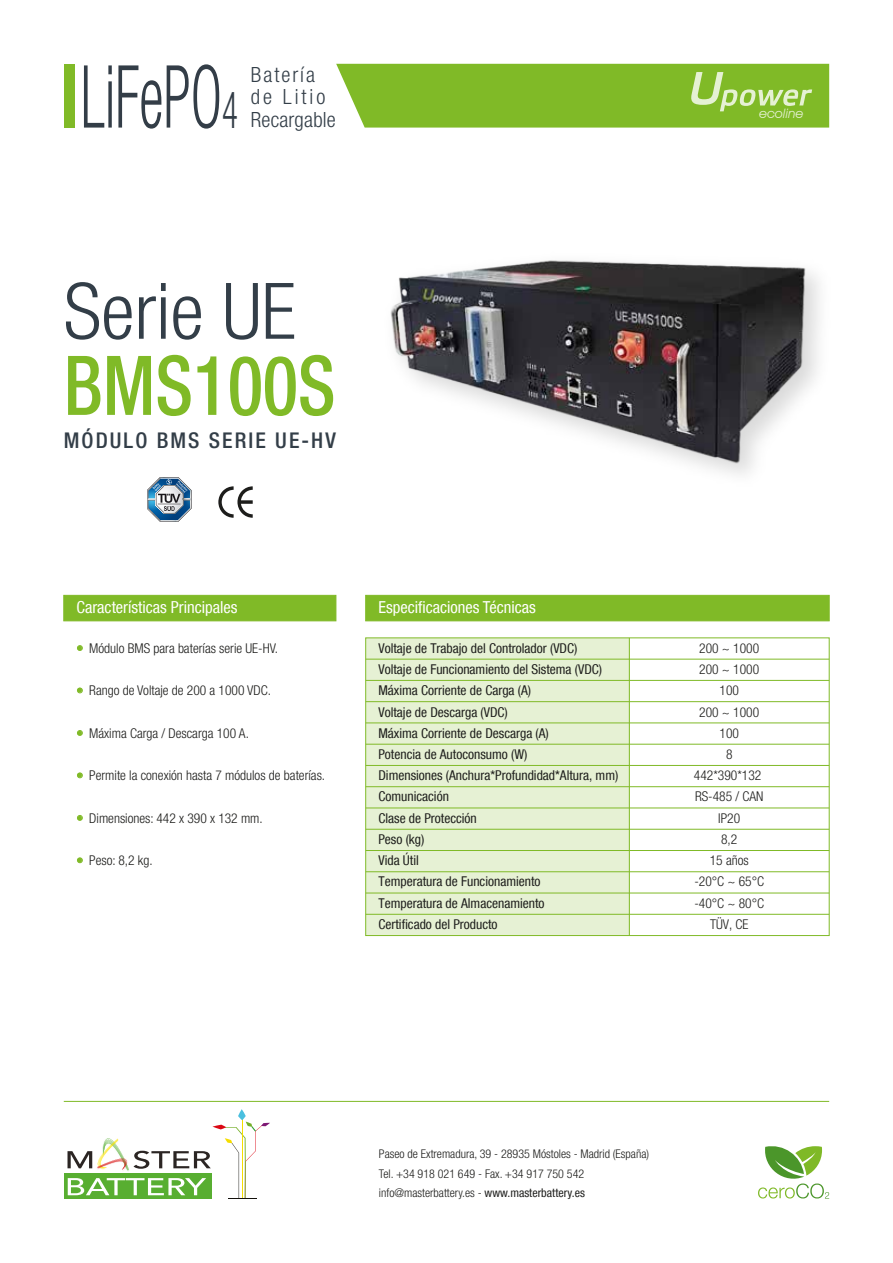
<style>
.page{position:relative;width:893px;height:1263px;background:#fff}
.page>*{position:absolute;margin:0;border:0;box-sizing:border-box;transform-origin:0 0}
.t1{font:300 condensed 87px "Helvetica Neue LT Com";color:#333d47;scale:.65 1}
.t2{font:500 condensed 82.5px "Helvetica Neue LT Com";color:#80ba27;scale:.88 1}
.t3{font:300 condensed 78px "Helvetica Neue LT Com";color:#333e48}
.t4{font:300 condensed 50.7px "Helvetica Neue LT Com";color:#333d47;scale:.65 1}
.t5{font:500 condensed 21.75px "Helvetica Neue LT Com";letter-spacing:.095em;color:#333e48}
.t6{font:300 condensed 21px/22.5px "Helvetica Neue LT Com";letter-spacing:.095em;color:#333e48}
.t7{font:condensed 16.5px "Helvetica Neue LT Com";color:#fff}
.t8{font:condensed 13.5px/21.1px "Helvetica Neue LT Com";color:#1e1e1c}
.t9{font:300 condensed 13.5px "Helvetica Neue LT Com";color:#1d1d1b}
.t10{font:300 condensed 13.5px/21.1px "Helvetica Neue LT Com";color:#1e1e1c;text-align:center}
.t11{font:italic 13.05px "Avant Garde IT Cby BT";color:#fff}
.t12{font:300 condensed 12px/19.5px "Helvetica Neue LT Com";color:#1e1e1c}
.s1{color:#80ba27}
.s2{font-weight:400}
</style>
<div class="page">
<div style="left:366px;top:638px;width:263px;height:297px;background:#e6f1d4"></div>
<div style="left:64px;top:64px;width:10px;height:64px;background:#80ba27"></div>
<hr style="left:64px;top:1101px;width:765px;height:1px;background:#80ba27">
<svg style="left:336px;top:64px;width:493px;height:64px;background:#88be35"></svg>
<svg style="left:77px;top:645px;width:6px;height:6px"></svg>
<svg style="left:77px;top:687px;width:6px;height:7px"></svg>
<svg style="left:77px;top:730px;width:6px;height:6px"></svg>
<svg style="left:77px;top:772px;width:6px;height:7px"></svg>
<svg style="left:77px;top:815px;width:6px;height:6px"></svg>
<svg style="left:77px;top:857px;width:6px;height:7px"></svg>
<div style="left:63px;top:595px;width:273px;height:26px;background:#80ba27"></div>
<div style="left:365px;top:637px;width:465px;height:299px;border:1px solid #80ba27"></div>
<hr style="left:629px;top:638px;width:1px;height:297px;background:#80ba27">
<hr style="left:366px;top:659px;width:463px;height:1px;background:#80ba27">
<hr style="left:366px;top:680px;width:463px;height:1px;background:#80ba27">
<hr style="left:366px;top:701px;width:463px;height:1px;background:#80ba27">
<div style="left:365px;top:595px;width:465px;height:26px;background:#80ba27"></div>
<hr style="left:366px;top:722px;width:463px;height:1px;background:#80ba27">
<hr style="left:366px;top:744px;width:463px;height:1px;background:#80ba27">
<div style="left:64px;top:1173px;width:148px;height:26px;background:linear-gradient(to bottom,#58ae31,#58ae31)"></div>
<hr style="left:242px;top:1119px;width:1px;height:80px;background:#f5dd00">
<svg style="left:238px;top:1109px;width:8px;height:11px"></svg>
<svg style="left:68px;top:1121px;width:202px;height:78px"></svg>
<hr style="left:366px;top:765px;width:463px;height:1px;background:#80ba27">
<hr style="left:366px;top:786px;width:463px;height:1px;background:#80ba27">
<hr style="left:366px;top:807px;width:463px;height:1px;background:#80ba27">
<hr style="left:366px;top:829px;width:463px;height:1px;background:#80ba27">
<hr style="left:366px;top:850px;width:463px;height:1px;background:#80ba27">
<hr style="left:366px;top:871px;width:463px;height:1px;background:#80ba27">
<hr style="left:366px;top:893px;width:463px;height:1px;background:#80ba27">
<hr style="left:366px;top:914px;width:463px;height:1px;background:#80ba27">
<svg style="left:758px;top:1146px;width:71px;height:52px"></svg>
<svg style="left:218px;top:486px;width:35px;height:32px"></svg>
<svg style="left:147px;top:477px;width:45px;height:45px"></svg>
<img style="left:389px;top:257px;width:422px;height:213px">
<h1 class="t1" style="left:81px;top:47px;width:219px">LiFePO</h1>
<h3 class="t4" style="left:222px;top:81px;width:26px">4</h3>
<h3 class="t6" style="left:251px;top:63px;width:86px">Batería de Litio<br>Recargable</h3>
<h3 class="t3" style="left:64px;top:266px;width:234px">Serie UE</h3>
<h2 class="t2" style="left:64px;top:336px;width:310px">BMS100S</h2>
<h3 class="t5" style="left:64px;top:427px;width:274px">MÓDULO BMS SERIE UE-HV</h3>
<p class="t7" style="left:77px;top:598px;width:162px">Características Principales</p>
<p class="t7" style="left:378px;top:598px;width:159px">Especificaciones Técnicas</p>
<p class="t8" style="left:378px;top:637px;width:241px">Voltaje de Trabajo del Controlador (VDC)<br>Voltaje de Funcionamiento del Sistema (VDC)<br>Máxima Corriente de Carga (A)<br>Voltaje de Descarga (VDC)<br>Máxima Corriente de Descarga (A)<br>Potencia de Autoconsumo (W)<br>Dimensiones (Anchura*Profundidad*Altura, mm)<br>Comunicación<br>Clase de Protección<br>Peso (kg)<br>Vida Útil<br>Temperatura de Funcionamiento<br>Temperatura de Almacenamiento<br>Certificado del Producto</p>
<p class="t9" style="left:77px;top:640px;width:203px"><span class="s1">•</span> Módulo BMS para baterías serie UE-HV.</p>
<p class="t9" style="left:77px;top:683px;width:196px"><span class="s1">•</span> Rango de Voltaje de 200 a 1000 VDC.</p>
<p class="t9" style="left:77px;top:725px;width:174px"><span class="s1">•</span> Máxima Carga / Descarga 100 A.</p>
<p class="t9" style="left:77px;top:768px;width:250px"><span class="s1">•</span> Permite la conexión hasta 7 módulos de baterías.</p>
<p class="t9" style="left:77px;top:810px;width:188px"><span class="s1">•</span> Dimensiones: 442 x 390 x 132 mm.</p>
<p class="t9" style="left:77px;top:852px;width:78px"><span class="s1">•</span> Peso: 8,2 kg.</p>
<p class="t11" style="left:759px;top:105px;width:46px">ecoline</p>
<p class="t10" style="left:694px;top:637px;width:72px">200 ~ 1000<br>200 ~ 1000<br>100<br>200 ~ 1000<br>100<br>8<br>442*390*132<br>RS-485 / CAN<br>IP20<br>8,2<br>15 años -20°C ~ 65°C -40°C ~ 80°C<br>TÜV, CE</p>
<p class="t12" style="left:379px;top:1144px;width:272px">Paseo de Extremadura, 39 - 28935 Móstoles - Madrid (España)<br>Tel. +34 918 021 649 - Fax. +34 917 750 542 info@masterbattery.es - <span class="s2">www.masterbattery.es</span></p>
</div>
